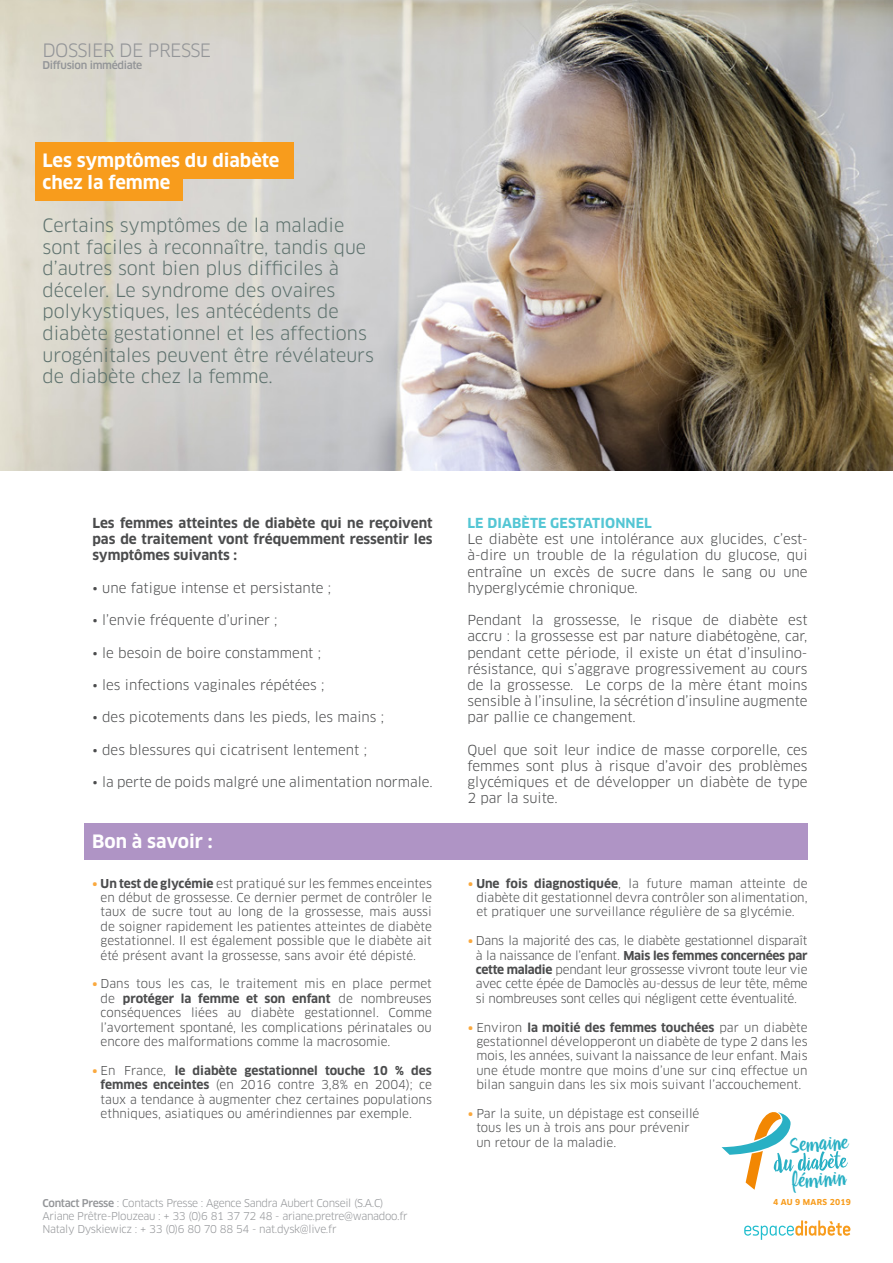
<style>
.page{position:relative;width:893px;height:1263px;background:#fff}
.page>*{position:absolute;margin:0;border:0;box-sizing:border-box;transform-origin:0 0}
.t1{font:22.35px/35.7px "Drina";color:#29b0c4}
.t2{font:18px/21.6px "Clan Pro";color:#5d716d}
.t3{font:700 18px "Clan Pro";color:#fff}
.t4{font:18px "Clan Pro";letter-spacing:-.03em;color:#939598}
.t5{font:13.5px/16.2px "Clan Pro";color:#4b4c4d;text-align:justify}
.t6{font:700 13.5px/16.2px "Clan Pro";color:#4b4c4d;text-align:justify}
.t7{font:700 13.5px "Clan Pro";letter-spacing:.01em;color:#54c6d4}
.t8{font:12px/14.4px "Clan Pro";color:#4b4c4d;text-align:justify}
.t9{font:10.5px "Clan Pro";letter-spacing:-.03em;color:#939598}
.t10{font:500 10.5px "Clan Pro";letter-spacing:-.03em;color:#939598}
.t11{font:700 8.1px "Clan Pro";letter-spacing:.025em;color:#f89c1c}
.s1{font-weight:700;color:#faa93f}
.s2{font-weight:700}
.s3{font-weight:500}
</style>
<div class="page">
<img style="left:0;top:0;width:893px;height:471px">
<svg style="left:744px;top:1220px;width:106px;height:20px"></svg>
<div style="left:35px;top:143px;width:258px;height:36px;background:#f89c1c"></div>
<div style="left:84px;top:823px;width:724px;height:37px;background:#af94c5"></div>
<div style="left:35px;top:164px;width:148px;height:36px;background:#f89c1c"></div>
<svg style="left:722px;top:1112px;width:126px;height:78px"></svg>
<p class="t4" style="left:43px;top:39px;width:170px">DOSSIER DE PRESSE</p>
<p class="t10" style="left:43px;top:59px;width:101px">Diffusion immédiate</p>
<p class="t3" style="left:43px;top:150px;width:238px">Les symptômes du diabète</p>
<p class="t3" style="left:43px;top:172px;width:129px">chez la femme</p>
<p class="t2" style="left:43px;top:215px;width:333px">Certains symptômes de la maladie sont faciles à reconnaître, tandis que d’autres sont bien plus difficiles à déceler. Le syndrome des ovaires polykystiques, les antécédents de diabète gestationnel et les affections urogénitales peuvent être révélateurs de diabète chez la femme.</p>
<p class="t6" style="left:92px;top:515px;width:342px">Les femmes atteintes de diabète qui ne reçoivent pas de traitement vont fréquemment ressentir les symptômes suivants :</p>
<p class="t5" style="left:92px;top:580px;width:240px">• une fatigue intense et persistante ;</p>
<p class="t5" style="left:92px;top:612px;width:187px">• l’envie fréquente d’uriner ;</p>
<p class="t5" style="left:92px;top:644px;width:230px">• le besoin de boire constamment ;</p>
<p class="t5" style="left:92px;top:677px;width:233px">• les infections vaginales répétées ;</p>
<p class="t5" style="left:92px;top:709px;width:293px">• des picotements dans les pieds, les mains ;</p>
<p class="t5" style="left:92px;top:742px;width:276px">• des blessures qui cicatrisent lentement ;</p>
<p class="t5" style="left:92px;top:774px;width:342px">• la perte de poids malgré une alimentation normale.</p>
<p class="t3" style="left:92px;top:831px;width:122px">Bon à savoir :</p>
<p class="t8" style="left:101px;top:876px;width:333px;text-indent:-8px"><span class="s1">•</span> <span class="s2">Un test de glycémie</span> est pratiqué sur les femmes enceintes en début de grossesse. Ce dernier permet de contrôler le taux de sucre tout au long de la grossesse, mais aussi de soigner rapidement les patientes atteintes de diabète gestationnel. Il est également possible que le diabète ait été présent avant la grossesse, sans avoir été dépisté.</p>
<p class="t8" style="left:101px;top:977px;width:333px;text-indent:-8px"><span class="s1">•</span> Dans tous les cas, le traitement mis en place permet de <span class="s2">protéger la femme et son enfant</span> de nombreuses conséquences liées au diabète gestationnel. Comme l’avortement spontané, les complications périnatales ou encore des malformations comme la macrosomie.</p>
<p class="t8" style="left:101px;top:1063px;width:333px;text-indent:-8px"><span class="s1">•</span> En France, <span class="s2">le diabète gestationnel touche 10 % des femmes enceintes</span> (en 2016 contre 3,8% en 2004); ce taux a tendance à augmenter chez certaines populations ethniques, asiatiques ou amérindiennes par exemple.</p>
<p class="t9" style="left:43px;top:1197px;width:343px"><span class="s3">Contact Presse</span> : Contacts Presse : Agence Sandra Aubert Conseil (S.A.C)</p>
<p class="t9" style="left:43px;top:1210px;width:367px">Ariane Prêtre-Plouzeau : + 33 (0)6 81 37 72 48 - ariane.pretre@wanadoo.fr</p>
<p class="t9" style="left:43px;top:1222px;width:296px">Nataly Dyskiewicz : + 33 (0)6 80 70 88 54 - nat.dysk@live.fr</p>
<p class="t7" style="left:467px;top:515px;width:186px">LE DIABÈTE GESTATIONNEL</p>
<p class="t5" style="left:467px;top:531px;width:342px">Le diabète est une intolérance aux glucides, c’est&shy;à-dire un trouble de la régulation du glucose, qui entraîne un excès de sucre dans le sang ou une hyperglycémie chronique.</p>
<p class="t5" style="left:467px;top:612px;width:342px">Pendant la grossesse, le risque de diabète est accru : la grossesse est par nature diabétogène, car, pendant cette période, il existe un état d’insulino&shy;résistance, qui s’aggrave progressivement au cours de la grossesse. Le corps de la mère étant moins sensible à l’insuline, la sécrétion d’insuline augmente par pallie ce changement.</p>
<p class="t5" style="left:467px;top:742px;width:342px">Quel que soit leur indice de masse corporelle, ces femmes sont plus à risque d’avoir des problèmes glycémiques et de développer un diabète de type 2 par la suite.</p>
<p class="t8" style="left:476px;top:876px;width:333px;text-indent:-8px"><span class="s1">•</span> <span class="s2">Une fois diagnostiquée</span>, la future maman atteinte de diabète dit gestationnel devra contrôler son alimentation, et pratiquer une surveillance régulière de sa glycémie.</p>
<p class="t8" style="left:476px;top:933px;width:333px;text-indent:-8px"><span class="s1">•</span> Dans la majorité des cas, le diabète gestationnel disparaît à la naissance de l’enfant. <span class="s2">Mais les femmes concernées par cette maladie</span> pendant leur grossesse vivront toute leur vie avec cette épée de Damoclès au-dessus de leur tête, même si nombreuses sont celles qui négligent cette éventualité.</p>
<p class="t8" style="left:476px;top:1020px;width:333px;text-indent:-8px"><span class="s1">•</span> Environ <span class="s2">la moitié des femmes touchées</span> par un diabète gestationnel développeront un diabète de type 2 dans les mois, les années, suivant la naissance de leur enfant. Mais une étude montre que moins d’une sur cinq effectue un bilan sanguin dans les six mois suivant l’accouchement.</p>
<p class="t8" style="left:476px;top:1106px;width:225px;text-align:left;text-indent:-8px"><span class="s1">•</span> Par la suite, un dépistage est conseillé tous les un à trois ans pour prévenir un retour de la maladie.</p>
<h1 class="t1" style="left:789px;top:1126px;width:60px;rotate:-3deg">Semaine féminin</h1>
<p class="t11" style="left:773px;top:1197px;width:79px">4 AU 9 MARS 2019</p>
</div>
